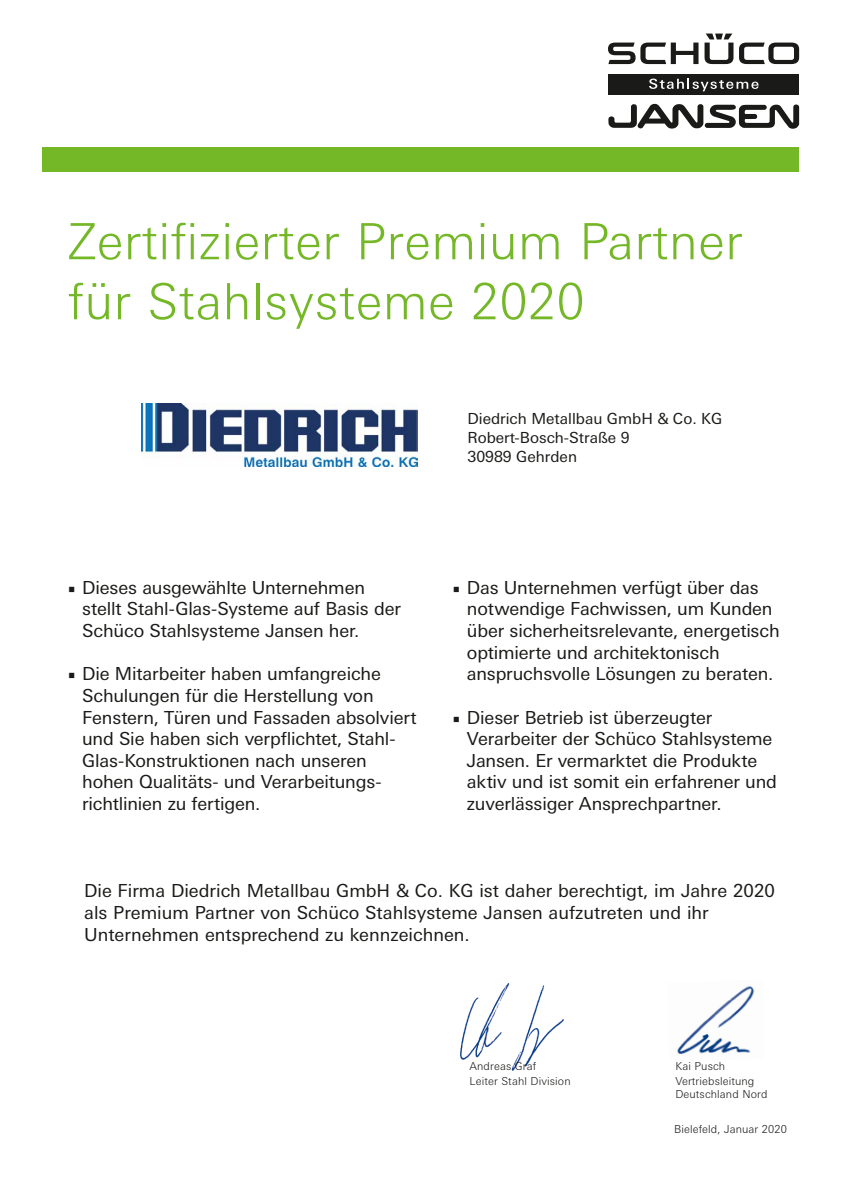
<style>
.page{position:relative;width:842px;height:1191px;background:#fff}
.page>*{position:absolute;margin:0;border:0;box-sizing:border-box;transform-origin:0 0}
.t1{font:300 50px/60px "Univers For Schueco 330";letter-spacing:.01em;color:#75b827}
.t2{font:18px/21.6px "Univers For Schueco 430 Reg";letter-spacing:-.01em;color:#1a1a18}
.t3{font:15.3px/19px "Univers For Schueco 430 Reg";color:#1a1a18}
.t4{font:300 11px/14.5px "Univers For Schueco 330";letter-spacing:.01em;color:#1a1a18}
.s1{font-family:"Minion Pro"}
</style>
<div class="page">
<div style="left:43px;top:148px;width:756px;height:24px;background:#75b827"></div>
<div style="left:608px;top:74px;width:191px;height:20px;background:#1a1a18"></div>
<svg style="left:649px;top:79px;width:109px;height:12px"></svg>
<svg style="left:608px;top:43px;width:90px;height:21px"></svg>
<svg style="left:739px;top:43px;width:60px;height:21px"></svg>
<svg style="left:704px;top:34px;width:29px;height:30px"></svg>
<svg style="left:608px;top:104px;width:191px;height:25px"></svg>
<img style="left:461px;top:983px;width:102px;height:87px">
<img style="left:677px;top:986px;width:78px;height:68px">
<img style="left:142px;top:404px;width:275px;height:62px">
<h1 class="t1" style="left:68px;top:211px;width:676px">Zertifizierter Premium Partner für Stahlsysteme 2020</h1>
<p class="t3" style="left:467px;top:409px;width:256px">Diedrich Metallbau GmbH &amp; Co. KG<br>Robert-Bosch-Straße 9<br>30989 Gehrden</p>
<p class="t2" style="left:82px;top:576px;width:320px;text-indent:-14px"><span class="s1">■</span> Dieses ausgewählte Unternehmen stellt Stahl-Glas-Systeme auf Basis der<br>Schüco Stahlsysteme Jansen her.</p>
<p class="t2" style="left:82px;top:663px;width:336px;text-indent:-14px"><span class="s1">■</span> Die Mitarbeiter haben umfangreiche Schulungen für die Herstellung von Fenstern, Türen und Fassaden absolviert und Sie haben sich verpflichtet, Stahl-Glas-Konstruktionen nach unseren hohen Qualitäts- und Verarbeitungs&shy;richtlinien zu fertigen.</p>
<p class="t2" style="left:467px;top:576px;width:314px;text-indent:-14px"><span class="s1">■</span> Das Unternehmen verfügt über das notwendige Fachwissen, um Kunden über sicherheitsrelevante, energetisch optimierte und architektonisch anspruchsvolle Lösungen zu beraten.</p>
<p class="t2" style="left:467px;top:706px;width:311px;text-indent:-14px"><span class="s1">■</span> Dieser Betrieb ist überzeugter Verarbeiter der Schüco Stahlsysteme Jansen. Er vermarktet die Produkte aktiv und ist somit ein erfahrener und zuverlässiger Ansprechpartner.</p>
<p class="t2" style="left:84px;top:880px;width:692px">Die Firma Diedrich Metallbau GmbH &amp; Co. KG ist daher berechtigt, im Jahre 2020 als Premium Partner von Schüco Stahlsysteme Jansen aufzutreten und ihr<br>Unternehmen entsprechend zu kennzeichnen.</p>
<p class="t4" style="left:469px;top:1058px;width:103px">Andreas Graf<br>Leiter Stahl Division</p>
<p class="t4" style="left:675px;top:1058px;width:81px">Kai Pusch<br>Vertriebsleitung</p>
<p class="t4" style="left:675px;top:1086px;width:94px">Deutschland Nord</p>
<p class="t4" style="left:674px;top:1122px;width:114px">Bielefeld, Januar 2020</p>
</div>
